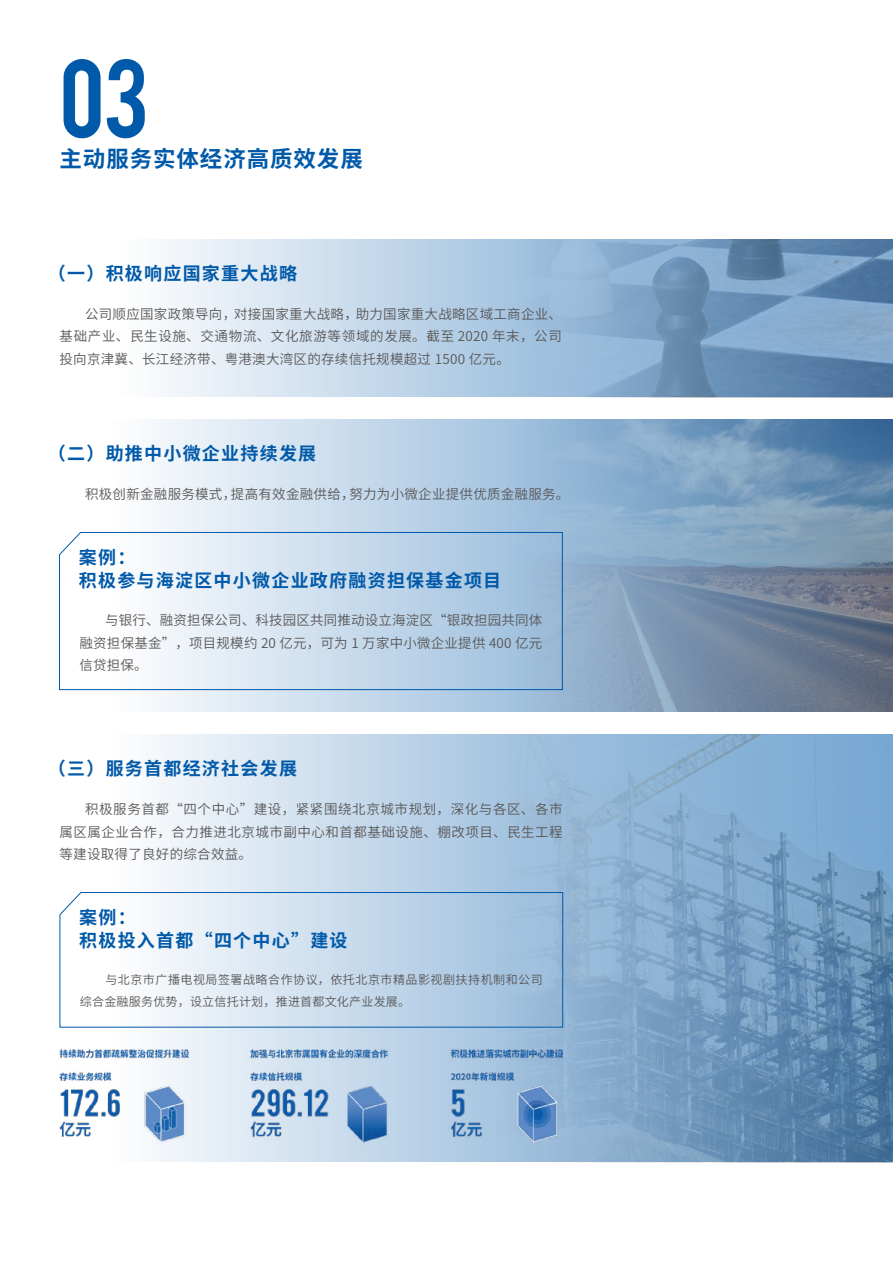
<style>
.page{position:relative;width:893px;height:1263px;background:#fff}
.page>*{position:absolute;margin:0;border:0;box-sizing:border-box;transform-origin:0 0}
.t1{font:87px "Bebas";color:#0059a9}
.t2{font:700 22.5px "Source Han Sans CN";letter-spacing:.04em;color:#0059a9}
.t3{font:700 18px/22.5px "Source Han Sans CN";letter-spacing:.07em;color:#0059a9}
.t4{font:13.5px/22.5px "Source Han Sans CN";letter-spacing:.02em;color:#595757;text-align:justify}
.t5{font:12px/22.5px "Source Han Sans CN";letter-spacing:.045em;color:#595757}
</style>
<div class="page">
<div style="left:164px;top:240px;width:63px;height:157px;background:#edf3f8"></div>
<img style="left:227px;top:240px;width:666px;height:157px">
<svg style="left:60px;top:420px;width:376px;height:291px"></svg>
<img style="left:436px;top:420px;width:457px;height:291px">
<img style="left:59px;top:735px;width:834px;height:427px">
<svg style="left:59px;top:892px;width:504px;height:136px"></svg>
<svg style="left:59px;top:532px;width:504px;height:158px"></svg>
<img style="left:60px;top:1050px;width:143px;height:101px">
<img style="left:247px;top:1050px;width:143px;height:101px">
<img style="left:419px;top:1050px;width:144px;height:101px">
<h1 class="t1" style="left:60px;top:35px;width:91px">03</h1>
<h2 class="t2" style="left:60px;top:146px;width:305px">主动服务实体经济高质效发展</h2>
<h3 class="t3" style="left:48px;top:263px;width:251px">（一）积极响应国家重大战略</h3>
<p class="t4" style="left:60px;top:303px;width:504px;text-indent:26px">公司顺应国家政策导向，对接国家重大战略，助力国家重大战略区域工商企业、基础产业、民生设施、交通物流、文化旅游等领域的发展。截至 2020 年末，公司投向京津冀、长江经济带、粤港澳大湾区的存续信托规模超过 1500 亿元。</p>
<h3 class="t3" style="left:48px;top:443px;width:270px">（二）助推中小微企业持续发展</h3>
<p class="t4" style="left:85px;top:483px;width:486px">积极创新金融服务模式，提高有效金融供给，努力为小微企业提供优质金融服务。</p>
<h3 class="t3" style="left:79px;top:547px;width:424px">案例：<br>积极参与海淀区中小微企业政府融资担保基金项目</h3>
<p class="t4" style="left:80px;top:609px;width:464px;text-indent:26px">与银行、融资担保公司、科技园区共同推动设立海淀区“银政担园共同体融资担保基金”，项目规模约 20 亿元，可为 1 万家中小微企业提供 400 亿元信贷担保。</p>
<h3 class="t3" style="left:48px;top:758px;width:251px">（三）服务首都经济社会发展</h3>
<p class="t4" style="left:60px;top:798px;width:505px;text-indent:26px">积极服务首都“四个中心”建设，紧紧围绕北京城市规划，深化与各区、各市属区属企业合作，合力推进北京城市副中心和首都基础设施、棚改项目、民生工程等建设取得了良好的综合效益。</p>
<h3 class="t3" style="left:79px;top:907px;width:270px">案例：<br>积极投入首都“四个中心”建设</h3>
<p class="t5" style="left:80px;top:968px;width:464px;text-indent:26px">与北京市广播电视局签署战略合作协议，依托北京市精品影视剧扶持机制和公司综合金融服务优势，设立信托计划，推进首都文化产业发展。</p>
</div>
